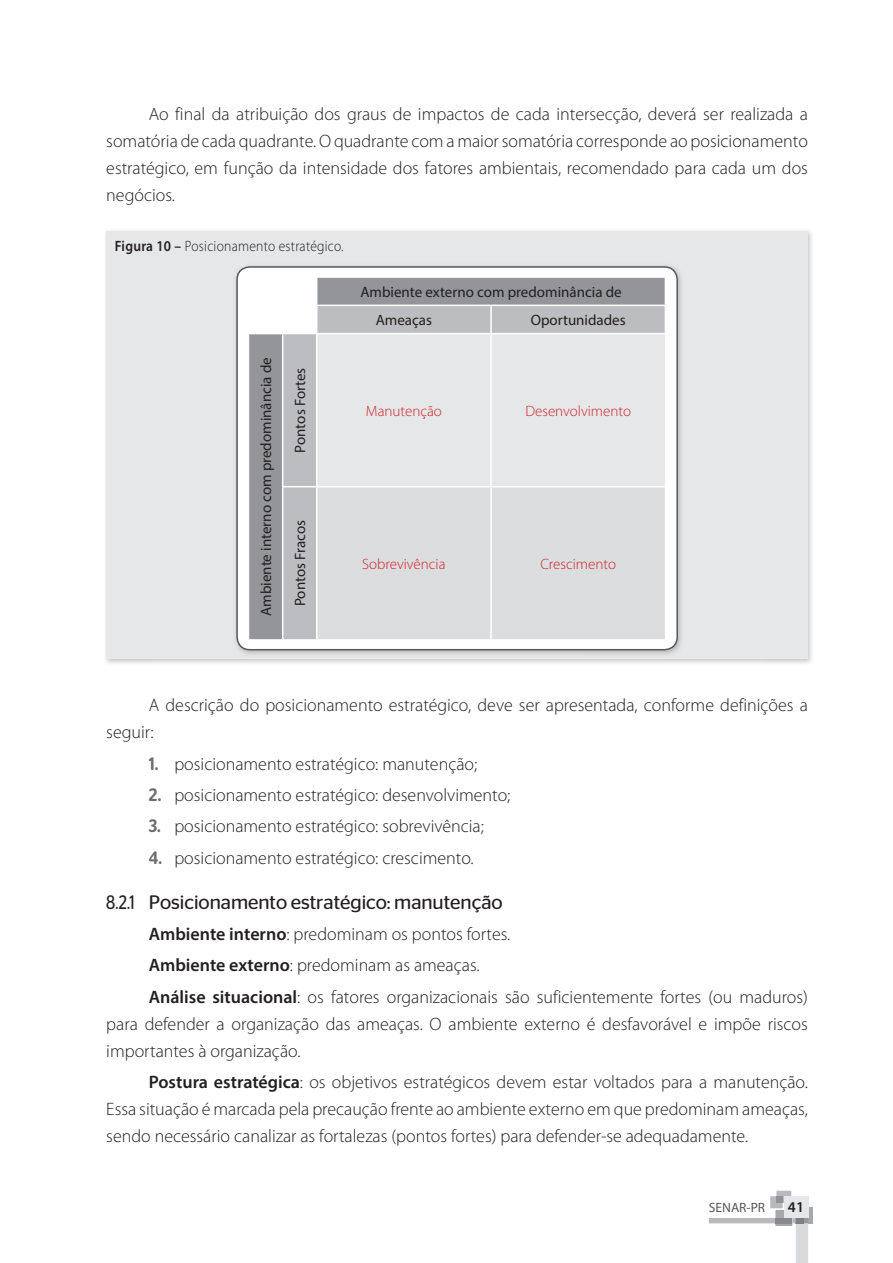
<style>
.page{position:relative;width:893px;height:1263px;background:#fff}
.page>*{position:absolute;margin:0;border:0;box-sizing:border-box;transform-origin:0 0}
.t1{font:19.5px "Stag Sans Round";color:#231f20;scale:.8 1}
.t2{font:300 18px/27px "Myriad Pro";color:#231f20}
.t3{font:15px/28.2px "Myriad Pro";color:#231f20}
.t4{font:300 15px "Myriad Pro";color:#d1232a}
.t5{font:300 15px "Myriad Pro";letter-spacing:.02em;color:#231f20;scale:.9 1}
.t6{font:600 15px "Myriad Pro";color:#231f20}
.t7{font:13.5px "Myriad Pro";color:#57585a}
.s1{font-weight:600}
.s2{font-family:"Stag Sans Round";font-weight:500;color:#6c6d70}
</style>
<div class="page">
<div style="left:808px;top:1207px;width:5px;height:16px;background:#a7a8ac"></div>
<svg style="left:709px;top:1191px;width:99px;height:72px"></svg>
<div style="left:784px;top:1197px;width:24px;height:21px;background:#e6e7e9"></div>
<img style="left:105px;top:230px;width:707px;height:46px">
<img style="left:764px;top:276px;width:48px;height:388px">
<div style="left:106px;top:231px;width:702px;height:428px;background:#e6e7e9"></div>
<img style="left:236px;top:266px;width:445px;height:389px">
<div style="left:237px;top:267px;width:440px;height:383px;background:#fff;border-radius:13px"></div>
<div style="left:236px;top:266px;width:442px;height:384px;border:2px solid #57585a;border-radius:13px"></div>
<svg style="left:249px;top:278px;width:416px;height:361px;background:#a1a3a6"></svg>
<svg style="left:283px;top:305px;width:382px;height:334px;background:#bfc0c3"></svg>
<div style="left:317px;top:334px;width:348px;height:152px;background:#e6e7e9"></div>
<div style="left:317px;top:487px;width:348px;height:152px;background:#dcdddf"></div>
<hr style="left:316px;top:305px;width:175px;height:1px;background:#fff">
<svg style="left:316px;top:278px;width:1px;height:55px"></svg>
<hr style="left:491px;top:305px;width:175px;height:1px;background:#fff">
<hr style="left:490px;top:306px;width:2px;height:27px;background:#fff">
<hr style="left:248px;top:333px;width:35px;height:1px;background:#fff">
<hr style="left:283px;top:333px;width:34px;height:1px;background:#fff">
<hr style="left:282px;top:334px;width:1px;height:152px;background:#fff">
<hr style="left:317px;top:333px;width:174px;height:1px;background:#fff">
<hr style="left:316px;top:334px;width:1px;height:152px;background:#fff">
<hr style="left:491px;top:333px;width:175px;height:1px;background:#fff">
<hr style="left:490px;top:334px;width:2px;height:152px;background:#fff">
<hr style="left:282px;top:486px;width:35px;height:1px;background:#fff">
<hr style="left:282px;top:487px;width:1px;height:152px;background:#fff">
<hr style="left:317px;top:486px;width:174px;height:1px;background:#fff">
<hr style="left:316px;top:487px;width:1px;height:152px;background:#fff">
<hr style="left:491px;top:486px;width:174px;height:1px;background:#fff">
<hr style="left:490px;top:487px;width:2px;height:152px;background:#fff">
<p class="t2" style="left:106px;top:101px;width:703px;text-align:justify;text-indent:43px">Ao final da atribuição dos graus de impactos de cada intersecção, deverá ser realizada a somatória de cada quadrante. O quadrante com a maior somatória corresponde ao posicionamento estratégico, em função da intensidade dos fatores ambientais, recomendado para cada um dos negócios.</p>
<p class="t5" style="left:115px;top:238px;width:256px"><span class="s1">Figura 10 –</span> Posicionamento estratégico.</p>
<p class="t3" style="left:376px;top:277px;width:247px;text-indent:-15px">Ambiente externo com predominância de<br>Ameaças</p>
<p class="t3" style="left:531px;top:306px;width:97px">Oportunidades</p>
<p class="t3" style="left:252px;top:616px;width:260px;rotate:-90deg">Ambiente interno com predominância de</p>
<p class="t3" style="left:286px;top:453px;width:87px;rotate:-90deg">Pontos Fortes</p>
<p class="t3" style="left:286px;top:606px;width:88px;rotate:-90deg">Pontos Fracos</p>
<p class="t4" style="left:366px;top:402px;width:77px">Manutenção</p>
<p class="t4" style="left:525px;top:402px;width:107px">Desenvolvimento</p>
<p class="t4" style="left:362px;top:556px;width:85px">Sobrevivência</p>
<p class="t4" style="left:540px;top:556px;width:77px">Crescimento</p>
<p class="t2" style="left:106px;top:692px;width:703px;text-indent:43px">A descrição do posicionamento estratégico, deve ser apresentada, conforme definições a seguir:</p>
<p class="t2" style="left:149px;top:750px;width:330px"><span class="s2">1.</span> posicionamento estratégico: manutenção;</p>
<p class="t2" style="left:149px;top:782px;width:363px"><span class="s2">2.</span> posicionamento estratégico: desenvolvimento;</p>
<p class="t2" style="left:149px;top:813px;width:337px"><span class="s2">3.</span> posicionamento estratégico: sobrevivência;</p>
<p class="t2" style="left:149px;top:844px;width:326px"><span class="s2">4.</span> posicionamento estratégico: crescimento.</p>
<p class="t1" style="left:106px;top:891px;width:497px">8.2.1 Posicionamento estratégico: manutenção</p>
<p class="t2" style="left:149px;top:919px;width:661px;line-height:31.2px"><span class="s1">Ambiente interno</span>: predominam os pontos fortes.<br><span class="s1">Ambiente externo</span>: predominam as ameaças.<br><span class="s1">Análise situacional</span>: os fatores organizacionais são suficientemente fortes (ou maduros)</p>
<p class="t2" style="left:106px;top:1010px;width:703px">para defender a organização das ameaças. O ambiente externo é desfavorável e impõe riscos importantes à organização.</p>
<p class="t2" style="left:106px;top:1068px;width:703px;text-align:justify;text-indent:43px"><span class="s1">Postura estratégica</span>: os objetivos estratégicos devem estar voltados para a manutenção.<br>Essa situação é marcada pela precaução frente ao ambiente externo em que predominam ameaças, sendo necessário canalizar as fortalezas (pontos fortes) para defender-se adequadamente.</p>
<p class="t7" style="left:709px;top:1199px;width:58px">SENAR-PR</p>
<p class="t6" style="left:788px;top:1198px;width:18px">41</p>
</div>
